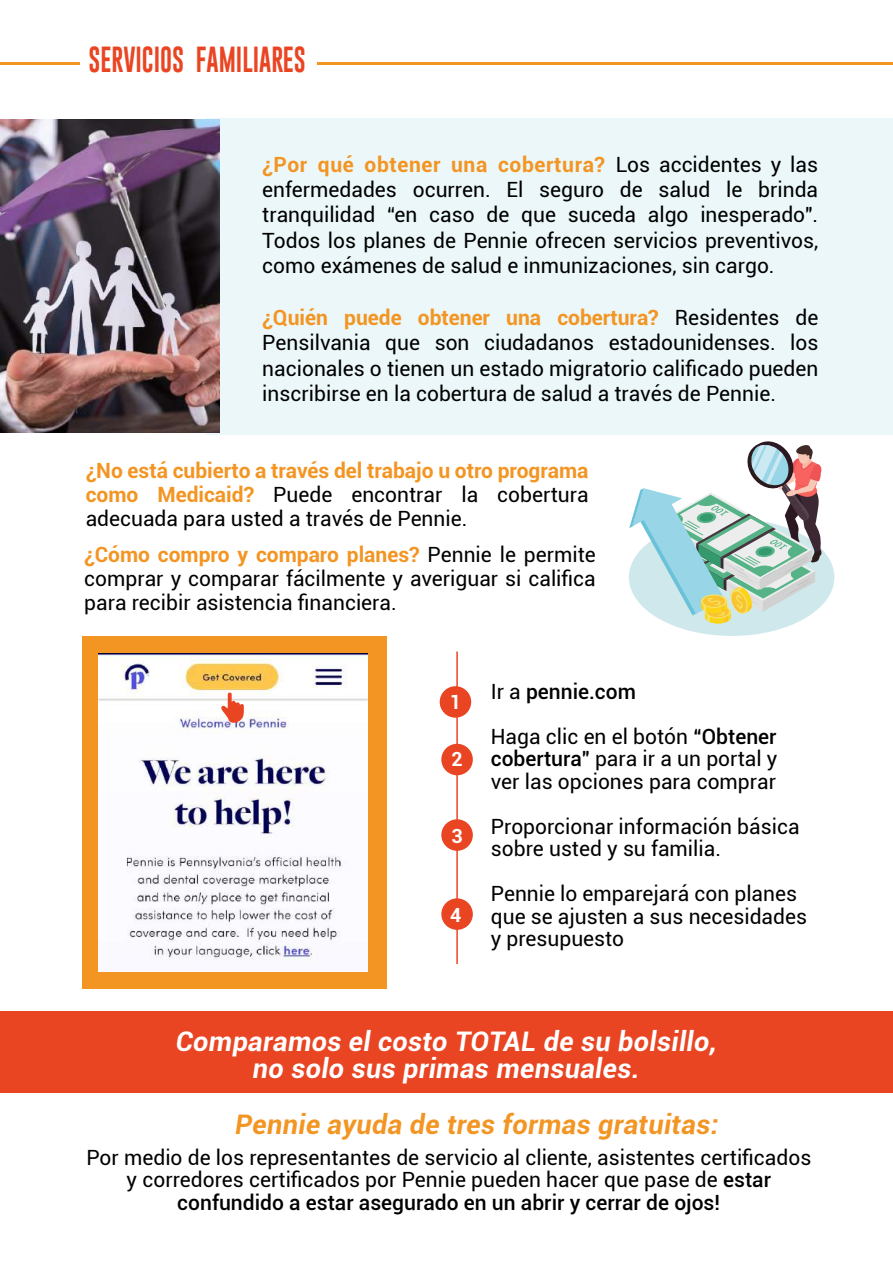
<style>
.page{position:relative;width:893px;height:1263px;background:#fff}
.page>*{position:absolute;margin:0;border:0;box-sizing:border-box;transform-origin:0 0}
.t1{font:30px "Gobold";color:#ea4523;scale:.79 1}
.t2{font:italic 700 27px/27px "Roboto";letter-spacing:.015em;color:#fff;text-align:center}
.t3{font:italic 700 27px "Roboto";letter-spacing:.015em;color:#f39523}
.t4{font:21px/25.2px "Roboto";color:#000}
.t5{font:700 21px/24px "Roboto";color:#f39523;text-align:justify}
.t6{font:700 19.5px "Roboto";color:#fff}
.s1{font-weight:700;color:#f39523}
.s2{font-weight:400;color:#000}
.s3{font-weight:500}
</style>
<div class="page">
<hr style="left:317px;top:62px;width:576px;height:3px;background:#f39523">
<hr style="left:0;top:62px;width:80px;height:3px;background:#f39523">
<div style="left:206px;top:118px;width:687px;height:316px;background:#ebf7f8"></div>
<div style="left:82px;top:636px;width:304px;height:352px;background:#f39523"></div>
<img style="left:98px;top:654px;width:269px;height:318px">
<img style="left:1px;top:119px;width:219px;height:314px">
<div style="left:0;top:1011px;width:893px;height:82px;background:#ea4523"></div>
<hr style="left:456px;top:651px;width:2px;height:313px;background:#ea4523">
<div style="left:440px;top:686px;width:31px;height:32px;background:#ea4523;border-radius:50%"></div>
<div style="left:441px;top:744px;width:32px;height:31px;background:#ea4523;border-radius:50%"></div>
<div style="left:441px;top:819px;width:32px;height:32px;background:#ea4523;border-radius:50%"></div>
<div style="left:441px;top:898px;width:32px;height:32px;background:#ea4523;border-radius:50%"></div>
<svg style="left:221px;top:692px;width:23px;height:32px"></svg>
<div style="left:629px;top:518px;width:205px;height:118px;background:#cee8ec;border-radius:50%"></div>
<svg style="left:629px;top:441px;width:194px;height:183px"></svg>
<h1 class="t1" style="left:89px;top:39px;width:276px">SERVICIOS FAMILIARES</h1>
<p class="t4" style="left:262px;top:151px;width:557px;text-align:justify"><span class="s1">¿Por qué obtener una cobertura?</span> Los accidentes y las enfermedades ocurren. El seguro de salud le brinda tranquilidad “en caso de que suceda algo inesperado".<br>Todos los planes de Pennie ofrecen servicios preventivos, como exámenes de salud e inmunizaciones, sin cargo.</p>
<p class="t4" style="left:262px;top:304px;width:558px;text-align:justify"><span class="s1">¿Quién puede obtener una cobertura?</span> Residentes de Pensilvania que son ciudadanos estadounidenses. los nacionales o tienen un estado migratorio calificado pueden inscribirse en la cobertura de salud a través de Pennie.</p>
<p class="t5" style="left:86px;top:458px;width:504px">¿No está cubierto a través del trabajo u otro programa como Medicaid? <span class="s2">Puede encontrar la cobertura adecuada para usted a través de Pennie.</span></p>
<p class="t4" style="left:84px;top:541px;width:513px;line-height:24px;text-align:justify"><span class="s1">¿Cómo compro y comparo planes?</span> Pennie le permite comprar y comparar fácilmente y averiguar si califica para recibir asistencia financiera.</p>
<p class="t6" style="left:450px;top:688px;width:13px">1</p>
<p class="t6" style="left:451px;top:745px;width:13px">2</p>
<p class="t6" style="left:451px;top:822px;width:13px">3</p>
<p class="t6" style="left:450px;top:901px;width:13px">4</p>
<p class="t4" style="left:491px;top:668px;width:287px;line-height:45px">Ir a <span class="s3">pennie.com<br></span>Haga clic en el botón <span class="s3">“Obtener</span></p>
<p class="t4" style="left:491px;top:747px;width:288px;line-height:22.5px"><span class="s3">cobertura"</span> para ir a un portal y ver las opciones para comprar</p>
<p class="t4" style="left:491px;top:814px;width:310px;line-height:22.5px">Proporcionar información básica sobre usted y su familia.</p>
<p class="t4" style="left:491px;top:882px;width:318px;line-height:22.5px">Pennie lo emparejará con planes que se ajusten a sus necesidades y presupuesto</p>
<p class="t2" style="left:176px;top:1026px;width:543px">Comparamos el costo TOTAL de su bolsillo, no solo sus primas mensuales.</p>
<p class="t3" style="left:235px;top:1105px;width:485px">Pennie ayuda de tres formas gratuitas:</p>
<p class="t4" style="left:86px;top:1145px;width:726px;line-height:22.5px;text-align:center">Por medio de los representantes de servicio al cliente, asistentes certificados y corredores certificados por Pennie pueden hacer que pase de <span class="s3">estar confundido a estar asegurado en un abrir y cerrar de ojos!</span></p>
</div>
